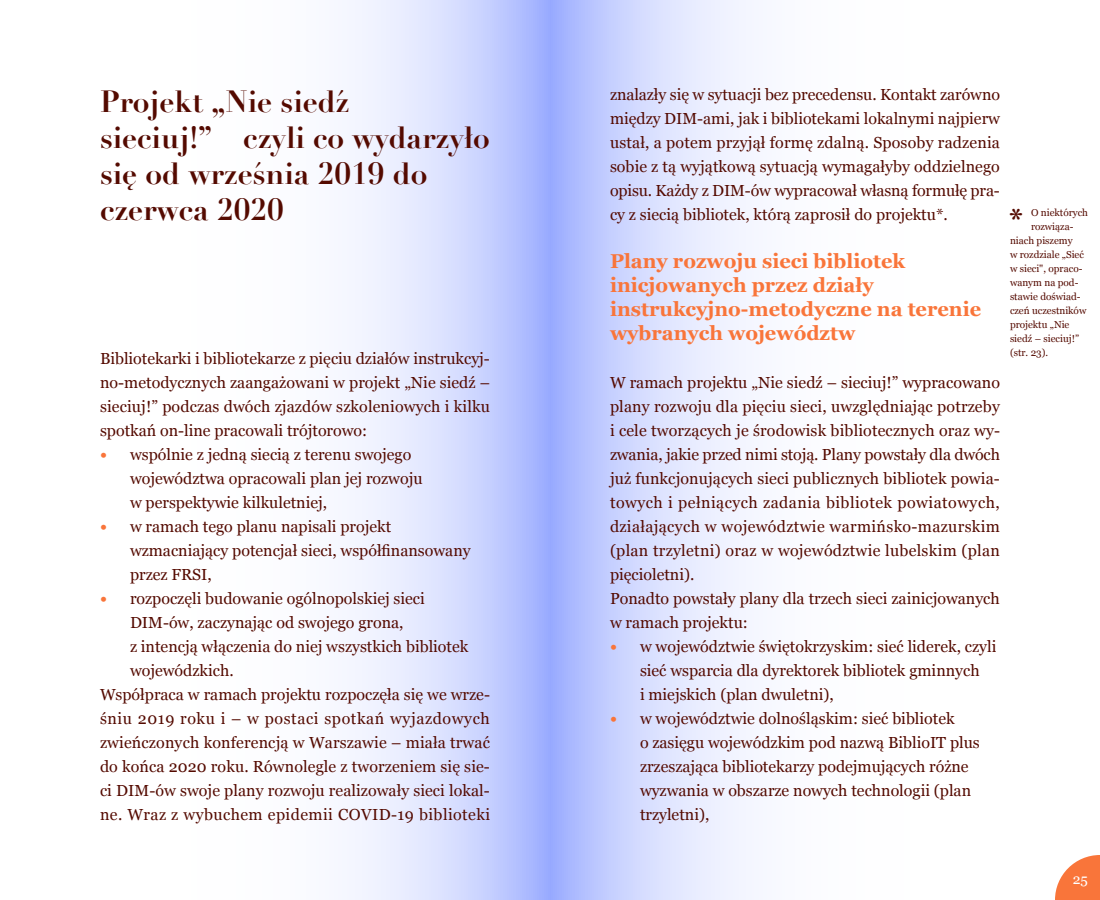
<style>
.page{position:relative;width:1100px;height:900px;background:#fff}
.page>*{position:absolute;margin:0;border:0;box-sizing:border-box;transform-origin:0 0}
.t1{font:700 30.2px "Georgia";color:#540a00}
.t2{font:700 30px/36px "Didot";color:#540a00}
.t3{font:700 20px/24px "Georgia";color:#f9753a}
.t4{font:16px/24px "Georgia";color:#540a00}
.t5{font:16px "Georgia";letter-spacing:.025em;color:#540a00}
.t6{font:16px "Georgia";letter-spacing:.04em;color:#540a00}
.t7{font:14px "Georgia";color:#fff}
.t8{font:10px "Georgia";color:#540a00}
.s1{font-weight:700;color:#f9753a}
</style>
<div class="page">
<svg style="left:349px;top:0;width:201px;height:900px"></svg>
<svg style="left:550px;top:0;width:202px;height:900px"></svg>
<svg style="left:1055px;top:855px;width:45px;height:45px"></svg>
<h2 class="t2" style="left:100px;top:84px;width:392px">Projekt „Nie siedź – sieciuj!” – czyli co wydarzyło się od września 2019 do czerwca 2020</h2>
<p class="t4" style="left:100px;top:346px;width:392px;text-align:justify">Bibliotekarki i bibliotekarze z pięciu działów instrukcyj&shy;no-metodycznych zaangażowani w projekt „Nie siedź – sieciuj!” podczas dwóch zjazdów szkoleniowych i kilku spotkań on-line pracowali trójtorowo:</p>
<p class="t4" style="left:130px;top:442px;width:294px;text-indent:-30px"><span class="s1">•</span> wspólnie z jedną siecią z terenu swojego województwa opracowali plan jej rozwoju w perspektywie kilkuletniej,</p>
<p class="t4" style="left:130px;top:514px;width:342px;text-indent:-30px"><span class="s1">•</span> w ramach tego planu napisali projekt wzmacniający potencjał sieci, współfinansowany przez FRSI,</p>
<p class="t4" style="left:100px;top:586px;width:326px"><span class="s1">•</span> rozpoczęli budowanie ogólnopolskiej sieci</p>
<p class="t4" style="left:130px;top:610px;width:275px">DIM-ów, zaczynając od swojego grona,</p>
<p class="t4" style="left:130px;top:634px;width:340px">z intencją włączenia do niej wszystkich bibliotek</p>
<p class="t4" style="left:130px;top:658px;width:105px">wojewódzkich.</p>
<p class="t4" style="left:100px;top:682px;width:391px">Współpraca w ramach projektu rozpoczęła się we wrze-</p>
<p class="t6" style="left:100px;top:707px;width:391px">śniu 2019 roku i – w postaci spotkań wyjazdowych</p>
<p class="t4" style="left:100px;top:730px;width:392px">zwieńczonych konferencją w Warszawie – miała trwać</p>
<p class="t4" style="left:100px;top:754px;width:391px">do końca 2020 roku. Równolegle z tworzeniem się sie-</p>
<p class="t4" style="left:100px;top:778px;width:391px">ci DIM-ów swoje plany rozwoju realizowały sieci lokal-</p>
<p class="t5" style="left:100px;top:803px;width:392px">ne. Wraz z wybuchem epidemii COVID-19 biblioteki</p>
<p class="t4" style="left:610px;top:82px;width:392px;text-align:justify">znalazły się w sytuacji bez precedensu. Kontakt zarówno między DIM-ami, jak i bibliotekami lokalnymi najpierw ustał, a potem przyjął formę zdalną. Sposoby radzenia sobie z tą wyjątkową sytuacją wymagałyby oddzielnego opisu. Każdy z DIM-ów wypracował własną formułę pra&shy;cy z siecią bibliotek, którą zaprosił do projektu*.</p>
<p class="t3" style="left:610px;top:248px;width:373px">Plany rozwoju sieci bibliotek inicjowanych przez działy instrukcyjno-metodyczne na terenie wybranych województw</p>
<p class="t4" style="left:610px;top:370px;width:392px">W ramach projektu „Nie siedź – sieciuj!” wypracowano plany rozwoju dla pięciu sieci, uwzględniając potrzeby i cele tworzących je środowisk bibliotecznych oraz wy&shy;zwania, jakie przed nimi stoją. Plany powstały dla dwóch już funkcjonujących sieci publicznych bibliotek powia&shy;towych i pełniących zadania bibliotek powiatowych, działających w województwie warmińsko-mazurskim (plan trzyletni) oraz w województwie lubelskim (plan pięcioletni).<br>Ponadto powstały plany dla trzech sieci zainicjowanych w ramach projektu:</p>
<p class="t4" style="left:640px;top:634px;width:358px;text-indent:-30px"><span class="s1">•</span> w województwie świętokrzyskim: sieć liderek, czyli sieć wsparcia dla dyrektorek bibliotek gminnych<br>i miejskich (plan dwuletni),</p>
<p class="t4" style="left:640px;top:706px;width:341px;text-indent:-30px"><span class="s1">•</span> w województwie dolnośląskim: sieć bibliotek<br>o zasięgu wojewódzkim pod nazwą BiblioIT plus zrzeszająca bibliotekarzy podejmujących różne wyzwania w obszarze nowych technologii (plan trzyletni),</p>
<h1 class="t1" style="left:1009px;top:196px;width:16px">*</h1>
<p class="t8" style="left:1031px;top:205px;width:59px">O niektórych</p>
<p class="t8" style="left:1031px;top:219px;width:44px">rozwiąza-</p>
<p class="t8" style="left:1010px;top:233px;width:64px">niach piszemy</p>
<p class="t8" style="left:1010px;top:247px;width:75px">w rozdziale „Sieć</p>
<p class="t8" style="left:1010px;top:261px;width:74px">w sieci", opraco-</p>
<p class="t8" style="left:1010px;top:275px;width:70px">wanym na pod-</p>
<p class="t8" style="left:1010px;top:289px;width:72px">stawie doświad-</p>
<p class="t8" style="left:1010px;top:303px;width:78px">czeń uczestników</p>
<p class="t8" style="left:1010px;top:317px;width:61px">projektu „Nie</p>
<p class="t8" style="left:1010px;top:331px;width:71px">siedź – sieciuj!”</p>
<p class="t8" style="left:1010px;top:345px;width:40px">(str. 23).</p>
<p class="t7" style="left:1073px;top:869px;width:17px">25</p>
</div>
